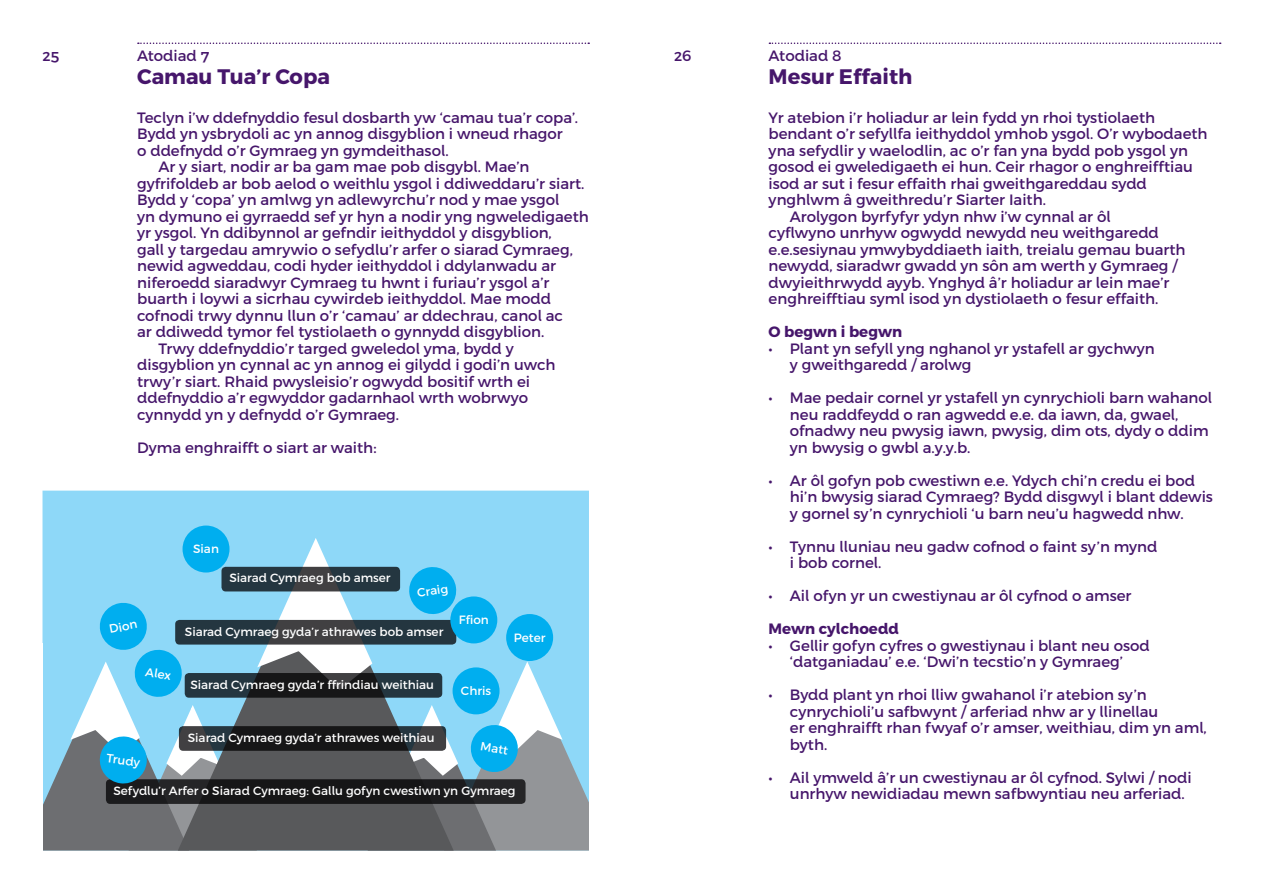
<style>
.page{position:relative;width:1263px;height:893px;background:#fff}
.page>*{position:absolute;margin:0;border:0;box-sizing:border-box;transform-origin:0 0}
.t1{font:700 21px "Cymraeg";color:#46166b}
.t2{font:15px/16.5px "Cymraeg";color:#46166b}
.t3{font:700 15px "Cymraeg";color:#46166b}
.t4{font:15px "Cymraeg Alternates";color:#46166b}
.t5{font:12px "Cymraeg";color:#fff}
.s1{font-family:"Cymraeg Alternates"}
</style>
<div class="page">
<svg style="left:138px;top:43px;width:451px;height:1px"></svg>
<div style="left:43px;top:491px;width:546px;height:41px;background:#8ed8f8"></div>
<div style="left:183px;top:526px;width:46px;height:46px;background:#00aeef;border-radius:50%"></div>
<svg style="left:42px;top:532px;width:547px;height:318px;background:#6a98ac"></svg>
<svg style="left:769px;top:43px;width:452px;height:1px"></svg>
<p class="t4" style="left:43px;top:47px;width:18px">25</p>
<p class="t2" style="left:769px;top:48px;width:74px">Atodiad <span class="s1">8</span></p>
<h1 class="t1" style="left:769px;top:63px;width:145px">Mesur Effaith</h1>
<p class="t2" style="left:769px;top:109px;width:388px">Yr atebion i’r holiadur ar lein fydd yn rhoi tystiolaeth</p>
<p class="t2" style="left:769px;top:126px;width:440px">bendant o’r sefyllfa ieithyddol ymhob ysgol. O’r wybodaeth</p>
<p class="t2" style="left:769px;top:142px;width:421px">yna sefydlir y waelodlin, ac o’r fan yna bydd pob ysgol yn</p>
<p class="t2" style="left:769px;top:159px;width:426px">gosod ei gweledigaeth ei hun. Ceir rhagor o enghreifftiau</p>
<p class="t2" style="left:769px;top:175px;width:380px">isod ar sut i fesur effaith rhai gweithgareddau sydd</p>
<p class="t2" style="left:769px;top:192px;width:279px">ynghlwm â gweithredu’r Siarter Iaith.</p>
<p class="t2" style="left:790px;top:208px;width:322px">Arolygon byrfyfyr ydyn nhw i’w cynnal ar ôl</p>
<p class="t2" style="left:769px;top:225px;width:392px">cyflwyno unrhyw ogwydd newydd neu weithgaredd</p>
<p class="t2" style="left:769px;top:241px;width:418px">e.e.sesiynau ymwybyddiaeth iaith, treialu gemau buarth</p>
<p class="t2" style="left:769px;top:258px;width:410px">newydd, siaradwr gwadd yn sôn am werth y Gymraeg /</p>
<p class="t2" style="left:769px;top:274px;width:402px">dwyieithrwydd ayyb. Ynghyd â’r holiadur ar lein mae’r</p>
<p class="t2" style="left:769px;top:291px;width:391px">enghreifftiau syml isod yn dystiolaeth o fesur effaith.</p>
<p class="t3" style="left:769px;top:323px;width:135px">O begwn i begwn</p>
<p class="t2" style="left:790px;top:340px;width:366px;text-indent:-21px">• Plant yn sefyll yng nghanol yr ystafell ar gychwyn y gweithgaredd / arolwg</p>
<p class="t2" style="left:790px;top:390px;width:424px;text-indent:-21px">• Mae pedair cornel yr ystafell yn cynrychioli barn wahanol neu raddfeydd o ran agwedd e.e. da iawn, da, gwael, ofnadwy neu pwysig iawn, pwysig, dim ots, dydy o ddim yn bwysig o gwbl a.y.y.b.</p>
<p class="t2" style="left:790px;top:472px;width:425px;text-indent:-21px">• Ar ôl gofyn pob cwestiwn e.e. Ydych chi’n credu ei bod hi’n bwysig siarad Cymraeg? Bydd disgwyl i blant ddewis y gornel sy’n cynrychioli ‘u barn neu’u hagwedd nhw.</p>
<p class="t2" style="left:790px;top:538px;width:369px;text-indent:-21px">• Tynnu lluniau neu gadw cofnod o faint sy’n mynd i bob cornel.</p>
<p class="t2" style="left:769px;top:588px;width:364px">• Ail ofyn yr un cwestiynau ar ôl cyfnod o amser</p>
<p class="t3" style="left:769px;top:620px;width:132px">Mewn cylchoedd</p>
<p class="t2" style="left:769px;top:637px;width:383px;text-align:center">• Gellir gofyn cyfres o gwestiynau i blant neu osod ‘datganiadau’ e.e. ‘Dwi’n tecstio’n y Gymraeg’</p>
<p class="t2" style="left:790px;top:687px;width:418px;text-indent:-21px">• Bydd plant yn rhoi lliw gwahanol i’r atebion sy’n cynrychioli’u safbwynt / arferiad nhw ar y llinellau<br>er enghraifft rhan fwyaf o’r amser, weithiau, dim yn aml, byth.</p>
<p class="t2" style="left:790px;top:769px;width:403px;text-indent:-21px">• Ail ymweld â’r un cwestiynau ar ôl cyfnod. Sylwi / nodi unrhyw newidiadau mewn safbwyntiau neu arferiad.</p>
<p class="t2" style="left:137px;top:48px;width:74px">Atodiad <span class="s1">7</span></p>
<h1 class="t1" style="left:137px;top:63px;width:194px">Camau Tua’r Copa</h1>
<p class="t2" style="left:137px;top:109px;width:442px">Teclyn i’w ddefnyddio fesul dosbarth yw ‘camau tua’r copa’.</p>
<p class="t2" style="left:137px;top:126px;width:427px">Bydd yn ysbrydoli ac yn annog disgyblion i wneud rhagor</p>
<p class="t2" style="left:137px;top:142px;width:313px">o ddefnydd o’r Gymraeg yn gymdeithasol.</p>
<p class="t2" style="left:158px;top:159px;width:373px">Ar y siart, nodir ar ba gam mae pob disgybl. Mae’n</p>
<p class="t2" style="left:137px;top:175px;width:449px">gyfrifoldeb ar bob aelod o weithlu ysgol i ddiweddaru’r siart.</p>
<p class="t2" style="left:137px;top:192px;width:424px">Bydd y ‘copa’ yn amlwg yn adlewyrchu’r nod y mae ysgol</p>
<p class="t2" style="left:137px;top:208px;width:453px">yn dymuno ei gyrraedd sef yr hyn a nodir yng ngweledigaeth</p>
<p class="t2" style="left:137px;top:225px;width:416px">yr ysgol. Yn ddibynnol ar gefndir ieithyddol y disgyblion,</p>
<p class="t2" style="left:137px;top:241px;width:437px">gall y targedau amrywio o sefydlu’r arfer o siarad Cymraeg,</p>
<p class="t2" style="left:137px;top:258px;width:420px">newid agweddau, codi hyder ieithyddol i ddylanwadu ar</p>
<p class="t2" style="left:137px;top:274px;width:414px">niferoedd siaradwyr Cymraeg tu hwnt i furiau’r ysgol a’r</p>
<p class="t2" style="left:137px;top:291px;width:415px">buarth i loywi a sicrhau cywirdeb ieithyddol. Mae modd</p>
<p class="t2" style="left:137px;top:307px;width:427px">cofnodi trwy dynnu llun o’r ‘camau’ ar ddechrau, canol ac</p>
<p class="t2" style="left:137px;top:324px;width:409px">ar ddiwedd tymor fel tystiolaeth o gynnydd disgyblion.</p>
<p class="t2" style="left:158px;top:340px;width:357px">Trwy ddefnyddio’r targed gweledol yma, bydd y</p>
<p class="t2" style="left:137px;top:357px;width:420px">disgyblion yn cynnal ac yn annog ei gilydd i godi’n uwch</p>
<p class="t2" style="left:137px;top:373px;width:395px">trwy’r siart. Rhaid pwysleisio’r ogwydd bositif wrth ei</p>
<p class="t2" style="left:137px;top:390px;width:392px">ddefnyddio a’r egwyddor gadarnhaol wrth wobrwyo</p>
<p class="t2" style="left:137px;top:406px;width:263px">cynnydd yn y defnydd o’r Gymraeg.</p>
<p class="t2" style="left:137px;top:439px;width:241px">Dyma enghraifft o siart ar waith:</p>
<p class="t4" style="left:674px;top:47px;width:19px">26</p>
<p class="t5" style="left:193px;top:542px;width:27px">Sian</p>
<p class="t5" style="left:229px;top:571px;width:163px">Siarad Cymraeg bob amser</p>
<p class="t5" style="left:416px;top:585px;width:32px;rotate:-8deg">Craig</p>
<p class="t5" style="left:459px;top:613px;width:31px">Ffion</p>
<p class="t5" style="left:108px;top:622px;width:30px;rotate:-11deg">Dion</p>
<p class="t5" style="left:185px;top:624px;width:260px">Siarad Cymraeg gyda’r athrawes bob amser</p>
<p class="t5" style="left:514px;top:630px;width:33px">Peter</p>
<p class="t5" style="left:147px;top:664px;width:27px;rotate:9deg">Alex</p>
<p class="t5" style="left:190px;top:677px;width:245px">Siarad Cymraeg gyda’r ffrindiau weithiau</p>
<p class="t5" style="left:461px;top:684px;width:32px">Chris</p>
<p class="t5" style="left:188px;top:730px;width:248px">Siarad Cymraeg gyda’r athrawes weithiau</p>
<p class="t5" style="left:482px;top:739px;width:29px;rotate:10deg">Matt</p>
<p class="t5" style="left:107px;top:751px;width:35px;rotate:7deg">Trudy</p>
<p class="t5" style="left:113px;top:783px;width:404px">Sefydlu’r Arfer o Siarad Cymraeg: Gallu gofyn cwestiwn yn Gymraeg</p>
</div>
